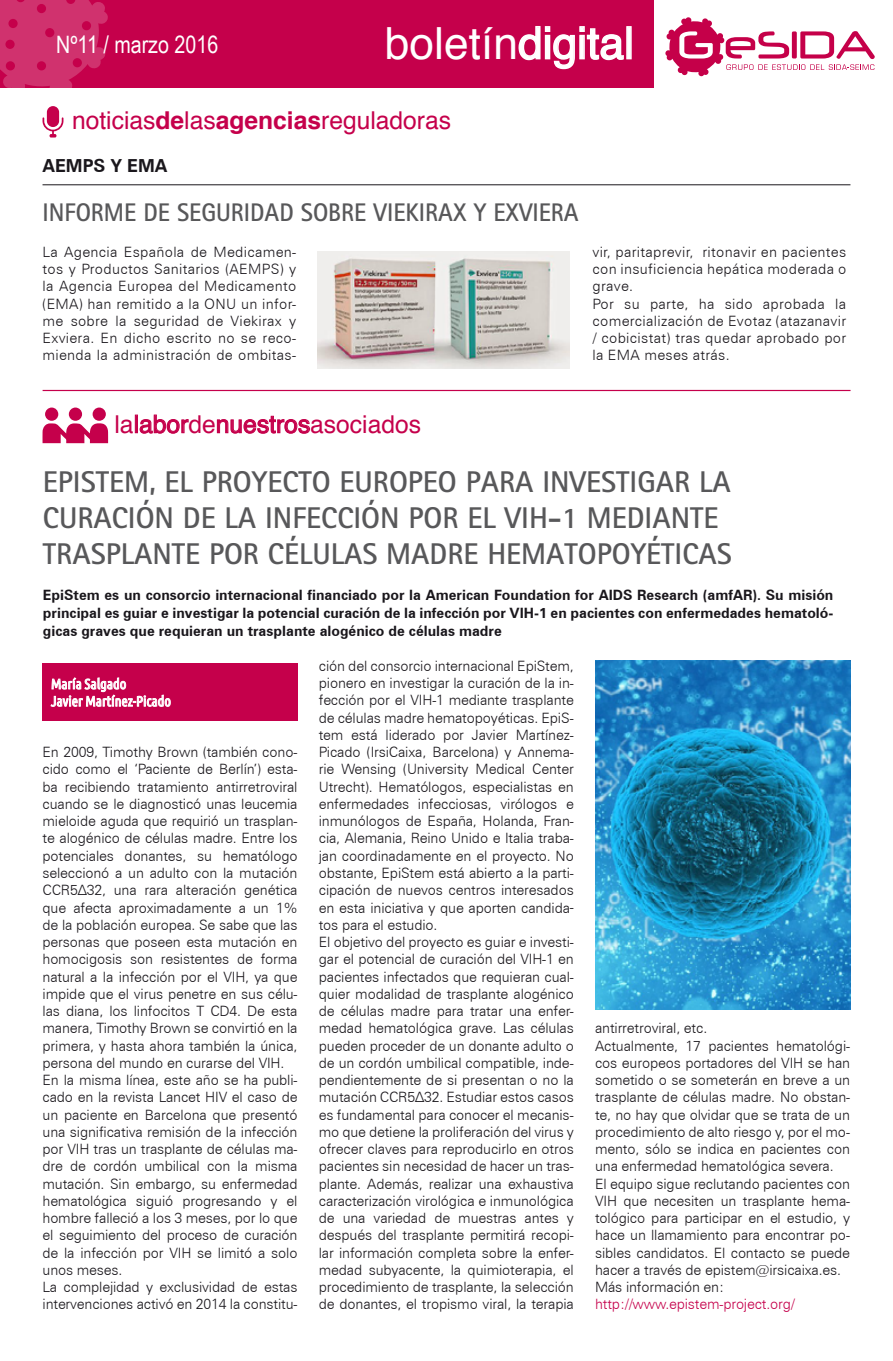
<style>
.page{position:relative;width:893px;height:1361px;background:#fff}
.page>*{position:absolute;margin:0;border:0;box-sizing:border-box;transform-origin:0 0}
.t1{font:44.4px "Helvetica";color:#fff}
.t2{font:700 30px/36px "Rotis Sans Serif";color:#58585a}
.t3{font:700 25.5px "Rotis Sans Serif";color:#58585a;scale:.95 1}
.t4{font:24.6px "Helvetica";color:#c5004b}
.t5{font:24px "Arial Narrow";color:#fff}
.t6{font:700 18px "Zurich BT";color:#1a171c}
.t7{font:300 14.25px/17.2px "Zurich BT";letter-spacing:-.01em;color:#1a171c}
.t8{font:700 14.25px/18px "Zurich BT";color:#1a171c;text-align:justify}
.t9{font:300 14.25px/17.2px "Zurich BT";letter-spacing:.02em;color:#1a171c}
.t10{font:14.25px/17.2px "Ubuntu Condensed";color:#fff}
.t11{font:300 14.25px "Zurich BT";letter-spacing:-.01em;color:#c5004b}
.s1{font-weight:700}
</style>
<div class="page">
<div style="left:0;top:0;width:653px;height:87px;background:#c5004b"></div>
<svg style="left:518px;top:26px;width:106px;height:44px"></svg>
<div style="left:626px;top:26px;width:6px;height:33px;border:2px solid #fff"></div>
<svg style="left:665px;top:17px;width:210px;height:60px"></svg>
<svg style="left:0;top:0;width:108px;height:87px"></svg>
<div style="left:82px;top:21px;width:9px;height:9px;background:#c5004b;border-radius:50%"></div>
<div style="left:73px;top:58px;width:9px;height:9px;background:#c5004b;border-radius:50%"></div>
<div style="left:45px;top:28px;width:9px;height:9px;background:#c5004b;border-radius:50%"></div>
<div style="left:37px;top:61px;width:9px;height:9px;background:#c5004b;border-radius:50%"></div>
<div style="left:37px;top:4px;width:9px;height:9px;background:#c5004b;border-radius:50%"></div>
<div style="left:47px;top:106px;width:12px;height:21px;background:#c5004b;border-radius:6px"></div>
<svg style="left:43px;top:117px;width:20px;height:20px"></svg>
<hr style="left:43px;top:184px;width:807px;height:1px;background:#1a171c">
<img style="left:317px;top:251px;width:253px;height:118px">
<hr style="left:43px;top:390px;width:807px;height:1px;background:#c5004b">
<div style="left:43px;top:663px;width:255px;height:57px;background:#c5004b"></div>
<svg style="left:50px;top:677px;width:121px;height:30px"></svg>
<div style="left:135px;top:415px;width:3px;height:18px;border:1px solid #c5004b"></div>
<svg style="left:139px;top:414px;width:50px;height:20px"></svg>
<svg style="left:217px;top:415px;width:93px;height:19px"></svg>
<svg style="left:42px;top:423px;width:66px;height:20px"></svg>
<div style="left:93px;top:407px;width:13px;height:14px;background:#c5004b;border-radius:50%"></div>
<div style="left:45px;top:407px;width:13px;height:14px;background:#c5004b;border-radius:50%"></div>
<div style="left:69px;top:407px;width:13px;height:14px;background:#c5004b;border-radius:50%"></div>
<img style="left:595px;top:660px;width:255px;height:350px">
<h3 class="t5" style="left:56px;top:31px;width:164px">Nº11 / marzo 2016</h3>
<h1 class="t1" style="left:385px;top:5px;width:250px">boletíndigital</h1>
<h3 class="t4" style="left:72px;top:100px;width:381px">noticias<span class="s1">de</span>las<span class="s1">agencias</span>reguladoras</h3>
<p class="t6" style="left:43px;top:154px;width:126px">AEMPS Y EMA</p>
<h3 class="t3" style="left:43px;top:196px;width:550px">I NFORME DE SEGURIDAD SOBRE VIEKIRAX Y EXVIERA</h3>
<p class="t7" style="left:43px;top:243px;width:255px;text-align:justify">La Agencia Española de Medicamen&shy;tos y Productos Sanitarios (AEMPS) y la Agencia Europea del Medicamento (EMA) han remitido a la ONU un infor&shy;me sobre la seguridad de Viekirax y Exviera. En dicho escrito no se reco&shy;mienda la administración de ombitas-</p>
<p class="t9" style="left:592px;top:243px;width:255px">vir, paritaprevir, ritonavir en pacientes con insuficiencia hepática moderada o grave.<br>Por su parte, ha sido aprobada la comercialización de Evotaz (atazanavir / cobicistat) tras quedar aprobado por la EMA meses atrás.</p>
<h3 class="t4" style="left:115px;top:403px;width:308px">lalabordenuestrosasociados</h3>
<h2 class="t2" style="left:43px;top:463px;width:441px">EPISTEM, EL PROYECTO EUROPEO PARA</h2>
<h2 class="t2" style="left:542px;top:463px;width:113px">INVESTIGAR</h2>
<h2 class="t2" style="left:43px;top:463px;width:677px;text-indent:656px">LA<br>CURACIÓN DE LA INFECCIÓN POR EL VIH-1 MEDIANTE<br>TRASPLANTE POR CÉLULA</h2>
<h2 class="t2" style="left:362px;top:535px;width:371px">S MADRE HEMATOPOYÉTICAS</h2>
<p class="t8" style="left:43px;top:586px;width:792px">EpiStem es un consorcio internacional financiado por la American Foundation for AIDS Research (amfAR). Su misión principal es guiar e investigar la potencial curación de la infección por VIH-1 en pacientes con enfermedades hematoló&shy;gicas graves que requieran un trasplante alogénico de células madre</p>
<p class="t10" style="left:51px;top:675px;width:121px">María Salgado<br>Javier Martínez-Picado</p>
<p class="t7" style="left:43px;top:743px;width:257px">En 2009, Timothy Brown (también cono&shy;cido como el ‘Paciente de Berlín’) esta&shy;ba recibiendo tratamiento antirretroviral cuando se le diagnosticó unas leucemia mieloide aguda que requirió un trasplan&shy;te alogénico de células madre. Entre los potenciales donantes, su hematólogo seleccionó a un adulto con la mutación CCR5Δ32, una rara alteración genética que afecta aproximadamente a un 1% de la población europea. Se sabe que las personas que poseen esta mutación en homocigosis son resistentes de forma natural a la infección por el VIH, ya que impide que el virus penetre en sus célu&shy;las diana, los linfocitos T CD4. De esta manera, Timothy Brown se convirtió en la primera, y hasta ahora también la única, persona del mundo en curarse del VIH.<br>En la misma línea, este año se ha publi&shy;cado en la revista Lancet HIV el caso de un paciente en Barcelona que presentó una significativa remisión de la infección por VIH tras un trasplante de células ma&shy;dre de cordón umbilical con la misma mutación. Sin embargo, su enfermedad hematológica siguió progresando y el hombre falleció a los 3 meses, por lo que el seguimiento del proceso de curación de la infección por VIH se limitó a solo unos meses.<br>La complejidad y exclusividad de estas intervenciones activó en 2014 la constitu-</p>
<p class="t7" style="left:319px;top:657px;width:257px">ción del consorcio internacional EpiStem, pionero en investigar la curación de la in&shy;fección por el VIH-1 mediante trasplante de células madre hematopoyéticas. EpiS&shy;tem está liderado por Javier Martínez-Picado (IrsiCaixa, Barcelona) y Annema&shy;rie Wensing (University Medical Center Utrecht). Hematólogos, especialistas en enfermedades infecciosas, virólogos e inmunólogos de España, Holanda, Fran&shy;cia, Alemania, Reino Unido e Italia traba&shy;jan coordinadamente en el proyecto. No obstante, EpiStem está abierto a la parti&shy;cipación de nuevos centros interesados en esta iniciativa y que aporten candida&shy;tos para el estudio.<br>El objetivo del proyecto es guiar e investi&shy;gar el potencial de curación del VIH-1 en pacientes infectados que requieran cual&shy;quier modalidad de trasplante alogénico de células madre para tratar una enfer&shy;medad hematológica grave. Las células pueden proceder de un donante adulto o de un cordón umbilical compatible, inde&shy;pendientemente de si presentan o no la mutación CCR5Δ32. Estudiar estos casos es fundamental para conocer el mecanis&shy;mo que detiene la proliferación del virus y ofrecer claves para reproducirlo en otros pacientes sin necesidad de hacer un tras&shy;plante. Además, realizar una exhaustiva caracterización virológica e inmunológica de una variedad de muestras antes y después del trasplante permitirá recopi&shy;lar información completa sobre la enfer&shy;medad subyacente, la quimioterapia, el procedimiento de trasplante, la selección de donantes, el tropismo viral, la terapia</p>
<p class="t7" style="left:595px;top:1019px;width:257px">antirretroviral, etc.<br>Actualmente, 17 pacientes hematológi&shy;cos europeos portadores del VIH se han sometido o se someterán en breve a un trasplante de células madre. No obstan&shy;te, no hay que olvidar que se trata de un procedimiento de alto riesgo y, por el mo&shy;mento, sólo se indica en pacientes con una enfermedad hematológica severa.<br>El equipo sigue reclutando pacientes con VIH que necesiten un trasplante hema&shy;tológico para participar en el estudio, y hace un llamamiento para encontrar po&shy;sibles candidatos. El contacto se puede hacer a través de epistem@irsicaixa.es.<br>Más información en:</p>
<p class="t11" style="left:595px;top:1295px;width:201px">http://www.epistem-project.org/</p>
</div>
